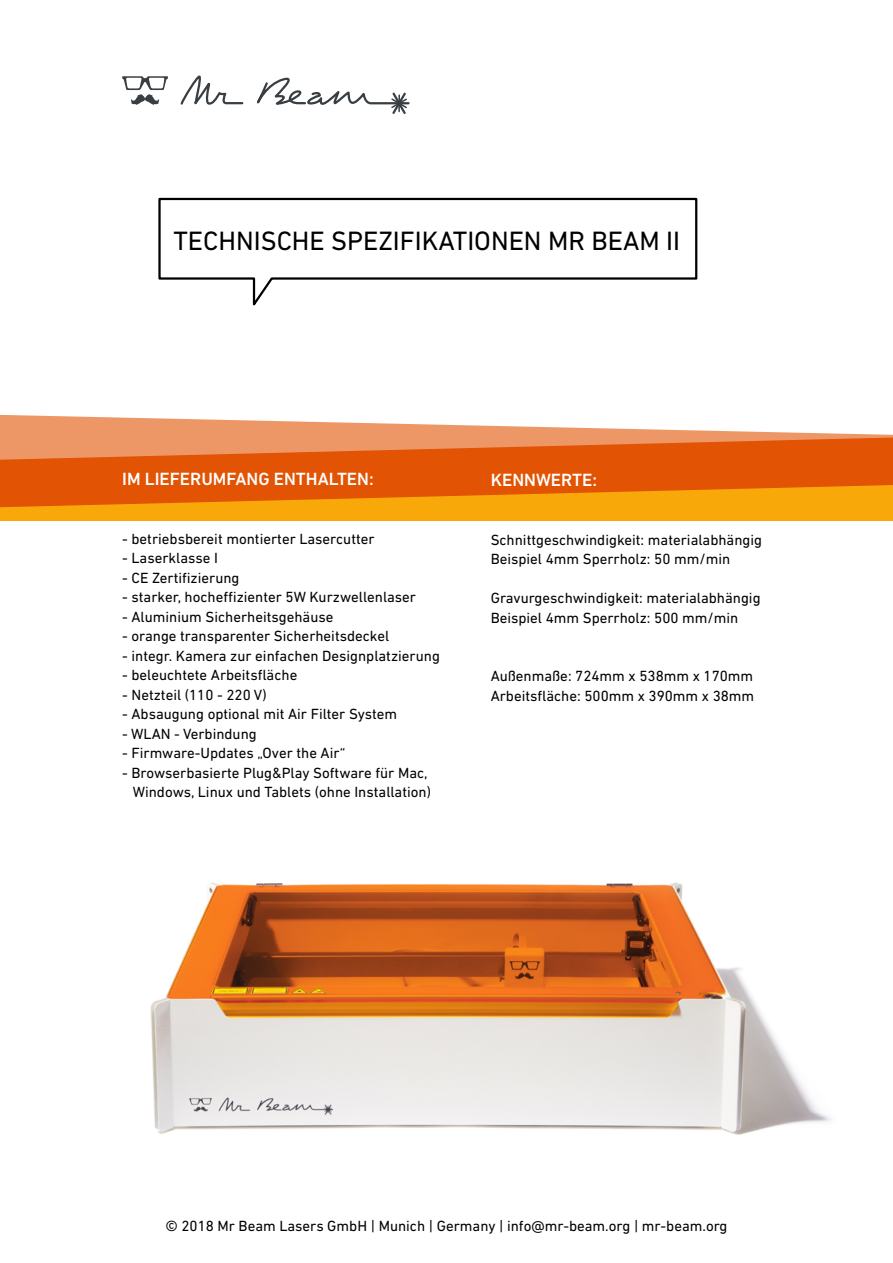
<style>
.page{position:relative;width:893px;height:1263px;background:#fff}
.page>*{position:absolute;margin:0;border:0;box-sizing:border-box;transform-origin:0 0}
.t1{font:27px "DIN Next LT Pro";color:#000}
.t2{font:500 18px "DIN Next LT Pro";color:#fff}
.t3{font:15px/19.5px "DIN Next LT Pro";color:#000}
</style>
<div class="page">
<div style="left:0;top:477px;width:893px;height:44px;background:#f8a909"></div>
<svg style="left:0;top:414px;width:893px;height:23px;fill:#ed9767"></svg>
<svg style="left:0;top:437px;width:893px;height:70px;fill:#e25303"></svg>
<svg style="left:122px;top:76px;width:46px;height:29px"></svg>
<svg style="left:180px;top:75px;width:230px;height:39px"></svg>
<svg style="left:158px;top:197px;width:540px;height:109px"></svg>
<img style="left:150px;top:882px;width:682px;height:253px">
<h1 class="t1" style="left:173px;top:225px;width:508px">TECHNISCHE SPEZIFIKATIONEN MR BEAM II</h1>
<p class="t2" style="left:122px;top:469px;width:253px">IM LIEFERUMFANG ENTHALTEN:</p>
<p class="t3" style="left:122px;top:529px;width:254px">- betriebsbereit montierter Lasercutter</p>
<p class="t3" style="left:122px;top:548px;width:97px">- Laserklasse I</p>
<p class="t3" style="left:122px;top:568px;width:119px">- CE Zertifizierung</p>
<p class="t3" style="left:122px;top:587px;width:295px">- starker, hocheffizienter 5W Kurzwellenlaser</p>
<p class="t3" style="left:122px;top:607px;width:213px">- Aluminium Sicherheitsgehäuse</p>
<p class="t3" style="left:122px;top:626px;width:269px">- orange transparenter Sicherheitsdeckel</p>
<p class="t3" style="left:122px;top:646px;width:319px">- integr. Kamera zur einfachen Designplatzierung</p>
<p class="t3" style="left:122px;top:665px;width:177px">- beleuchtete Arbeitsfläche</p>
<p class="t3" style="left:122px;top:685px;width:146px">- Netzteil (110 - 220 V)</p>
<p class="t3" style="left:122px;top:704px;width:276px">- Absaugung optional mit Air Filter System</p>
<p class="t3" style="left:122px;top:724px;width:136px">- WLAN - Verbindung</p>
<p class="t3" style="left:122px;top:743px;width:225px">- Firmware-Updates „Over the Air“</p>
<p class="t3" style="left:122px;top:763px;width:310px;text-align:right">- Browserbasierte Plug&amp;Play Software für Mac,<br>Windows, Linux und Tablets (ohne Installation)</p>
<p class="t2" style="left:491px;top:469px;width:108px">KENNWERTE:</p>
<p class="t3" style="left:491px;top:529px;width:273px">Schnittgeschwindigkeit: materialabhängig<br>Beispiel 4mm Sperrholz: 50 mm/min</p>
<p class="t3" style="left:491px;top:588px;width:271px">Gravurgeschwindigkeit: materialabhängig<br>Beispiel 4mm Sperrholz: 500 mm/min</p>
<p class="t3" style="left:491px;top:666px;width:265px">Außenmaße: 724mm x 538mm x 170mm<br>Arbeitsfläche: 500mm x 390mm x 38mm</p>
<p class="t3" style="left:165px;top:1216px;width:564px">© 2018 Mr Beam Lasers GmbH | Munich | Germany | info@mr-beam.org | mr-beam.org</p>
</div>
